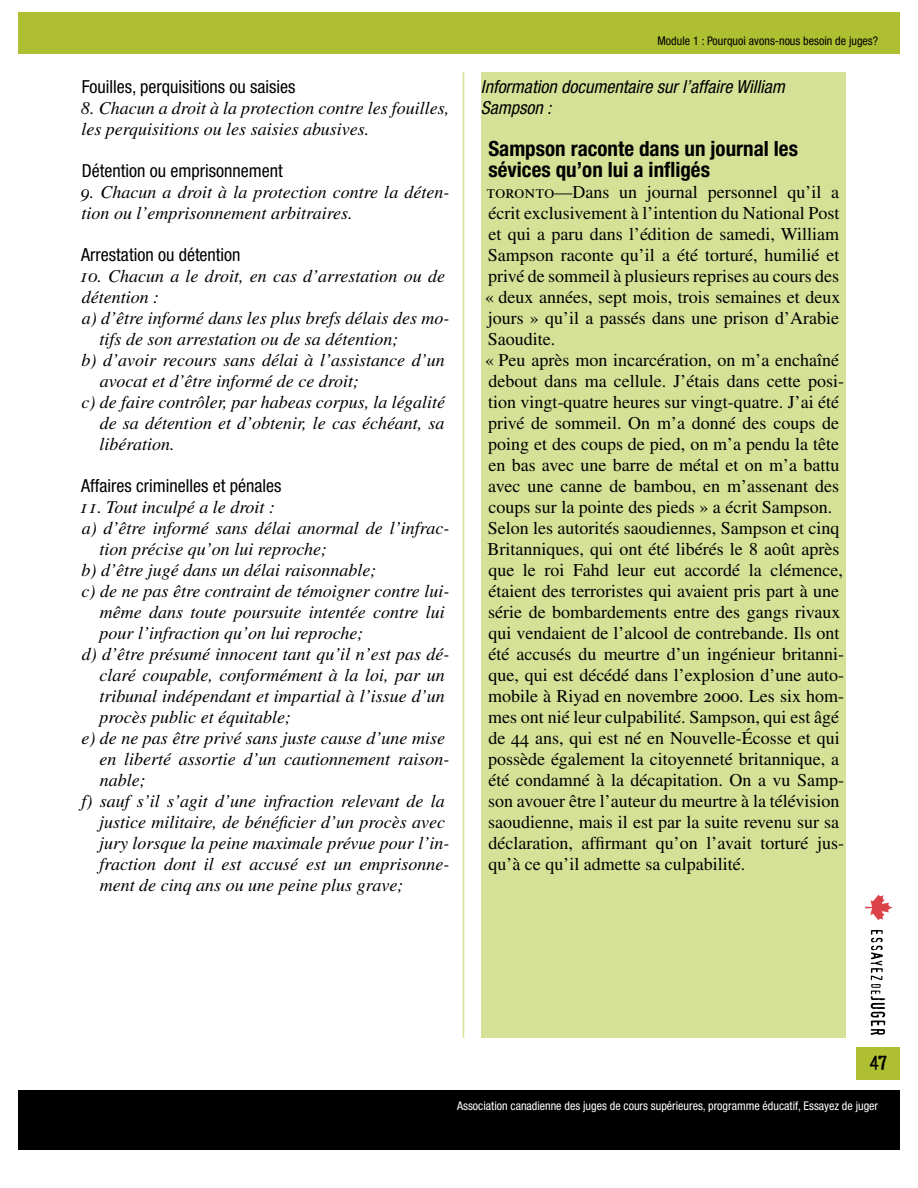
<style>
.page{position:relative;width:918px;height:1188px;background:#fff}
.page>*{position:absolute;margin:0;border:0;box-sizing:border-box;transform-origin:0 0}
.t1{font:700 condensed 21px/21px "Helvetica Neue Std";color:#000}
.t2{font:18px/21px "Times LT Std";color:#000}
.t3{font:italic 18px/21px "Times LT Std";color:#000}
.t4{font:condensed 18px "Helvetica Neue Std";color:#000}
.t5{font:italic condensed 18px/21px "Helvetica Neue Std";color:#000}
.t6{font:18px "Adler accent";color:#000}
.t7{font:condensed 12px "Helvetica Neue Std";color:#fff}
.t8{font:condensed 12px "Helvetica Neue Std";color:#000}
</style>
<div class="page">
<div style="left:18px;top:12px;width:882px;height:42px;background:#aec032"></div>
<div style="left:18px;top:1090px;width:882px;height:60px;background:#000"></div>
<div style="left:856px;top:1047px;width:44px;height:33px;background:#aec032"></div>
<hr style="left:463px;top:72px;width:1px;height:966px;background:#d5e196">
<svg style="left:865px;top:894px;width:28px;height:27px"></svg>
<svg style="left:871px;top:930px;width:14px;height:105px"></svg>
<div style="left:482px;top:72px;width:364px;height:966px;background:#d5e196"></div>
<p class="t4" style="left:82px;top:76px;width:215px">Fouilles, perquisitions ou saisies</p>
<p class="t3" style="left:81px;top:98px;width:370px">8. Chacun a droit à la protection contre les fouilles, les perquisitions ou les saisies abusives.</p>
<p class="t4" style="left:82px;top:160px;width:202px">Détention ou emprisonnement</p>
<p class="t3" style="left:81px;top:182px;width:370px">9. Chacun a droit à la protection contre la déten&shy;tion ou l’emprisonnement arbitraires.</p>
<p class="t4" style="left:81px;top:244px;width:161px">Arrestation ou détention</p>
<p class="t3" style="left:79px;top:266px;width:367px">10. Chacun a le droit, en cas d’arrestation ou de</p>
<p class="t3" style="left:82px;top:287px;width:79px">détention :</p>
<p class="t3" style="left:82px;top:308px;width:369px">a) d’être informé dans les plus brefs délais des mo-</p>
<p class="t3" style="left:100px;top:329px;width:300px">tifs de son arrestation ou de sa détention;</p>
<p class="t3" style="left:82px;top:350px;width:365px">b) d’avoir recours sans délai à l’assistance d’un</p>
<p class="t3" style="left:100px;top:371px;width:261px">avocat et d’être informé de ce droit;</p>
<p class="t3" style="left:82px;top:392px;width:365px">c) de faire contrôler, par habeas corpus, la légalité</p>
<p class="t3" style="left:100px;top:413px;width:346px">de sa détention et d’obtenir, le cas échéant, sa</p>
<p class="t3" style="left:99px;top:434px;width:77px">libération.</p>
<p class="t4" style="left:81px;top:475px;width:202px">Affaires criminelles et pénales</p>
<p class="t3" style="left:79px;top:497px;width:197px">11. Tout inculpé a le droit :</p>
<p class="t3" style="left:82px;top:518px;width:369px">a) d’être informé sans délai anormal de l’infrac-</p>
<p class="t3" style="left:100px;top:539px;width:229px">tion précise qu’on lui reproche;</p>
<p class="t3" style="left:82px;top:560px;width:296px">b) d’être jugé dans un délai raisonnable;</p>
<p class="t3" style="left:82px;top:581px;width:369px">c) de ne pas être contraint de témoigner contre lui-</p>
<p class="t3" style="left:100px;top:602px;width:347px">même dans toute poursuite intentée contre lui</p>
<p class="t3" style="left:100px;top:623px;width:265px">pour l’infraction qu’on lui reproche;</p>
<p class="t3" style="left:82px;top:644px;width:369px">d) d’être présumé innocent tant qu’il n’est pas dé-</p>
<p class="t3" style="left:100px;top:665px;width:347px">claré coupable, conformément à la loi, par un</p>
<p class="t3" style="left:100px;top:686px;width:347px">tribunal indépendant et impartial à l’issue d’un</p>
<p class="t3" style="left:100px;top:707px;width:193px">procès public et équitable;</p>
<p class="t3" style="left:81px;top:728px;width:365px">e) de ne pas être privé sans juste cause d’une mise</p>
<p class="t3" style="left:99px;top:749px;width:352px">en liberté assortie d’un cautionnement raison-</p>
<p class="t3" style="left:100px;top:770px;width:47px">nable;</p>
<p class="t3" style="left:82px;top:791px;width:365px">f) sauf s’il s’agit d’une infraction relevant de la</p>
<p class="t3" style="left:99px;top:812px;width:347px">justice militaire, de bénéficier d’un procès avec</p>
<p class="t3" style="left:99px;top:833px;width:352px">jury lorsque la peine maximale prévue pour l’in-</p>
<p class="t3" style="left:100px;top:854px;width:351px">fraction dont il est accusé est un emprisonne-</p>
<p class="t3" style="left:100px;top:875px;width:305px">ment de cinq ans ou une peine plus grave;</p>
<p class="t8" style="left:658px;top:34px;width:222px">Module 1 : Pourquoi avons-nous besoin de juges?</p>
<p class="t5" style="left:481px;top:77px;width:305px">Information documentaire sur l’affaire William<br>Sampson :</p>
<p class="t1" style="left:488px;top:138px;width:311px">Sampson raconte dans un journal les sévices qu’on lui a infligés</p>
<p class="t2" style="left:485px;top:181px;width:361px">TORONTO—Dans un journal personnel qu’il a écrit exclusivement à l’intention du National Post et qui a paru dans l’édition de samedi, William Sampson raconte qu’il a été torturé, humilié et privé de sommeil à plusieurs reprises au cours des « deux années, sept mois, trois semaines et deux jours » qu’il a passés dans une prison d’Arabie Saoudite.<br>« Peu après mon incarcération, on m’a enchaîné debout dans ma cellule. J’étais dans cette posi&shy;tion vingt-quatre heures sur vingt-quatre. J’ai été privé de sommeil. On m’a donné des coups de poing et des coups de pied, on m’a pendu la tête en bas avec une barre de métal et on m’a battu avec une canne de bambou, en m’assenant des coups sur la pointe des pieds » a écrit Sampson.<br>Selon les autorités saoudiennes, Sampson et cinq Britanniques, qui ont été libérés le 8 août après que le roi Fahd leur eut accordé la clémence, étaient des terroristes qui avaient pris part à une série de bombardements entre des gangs rivaux qui vendaient de l’alcool de contrebande. Ils ont été accusés du meurtre d’un ingénieur britanni&shy;que, qui est décédé dans l’explosion d’une auto&shy;mobile à Riyad en novembre 2000. Les six hom&shy;mes ont nié leur culpabilité. Sampson, qui est âgé de 44 ans, qui est né en Nouvelle-Écosse et qui possède également la citoyenneté britannique, a été condamné à la décapitation. On a vu Samp&shy;son avouer être l’auteur du meurtre à la télévision saoudienne, mais il est par la suite revenu sur sa déclaration, affirmant qu’on l’avait torturé jus&shy;qu’à ce qu’il admette sa culpabilité.</p>
<p class="t6" style="left:870px;top:1055px;width:10px">47</p>
<p class="t7" style="left:457px;top:1099px;width:423px">Association canadienne des juges de cours supérieures, programme éducatif, Essayez de juger</p>
</div>
